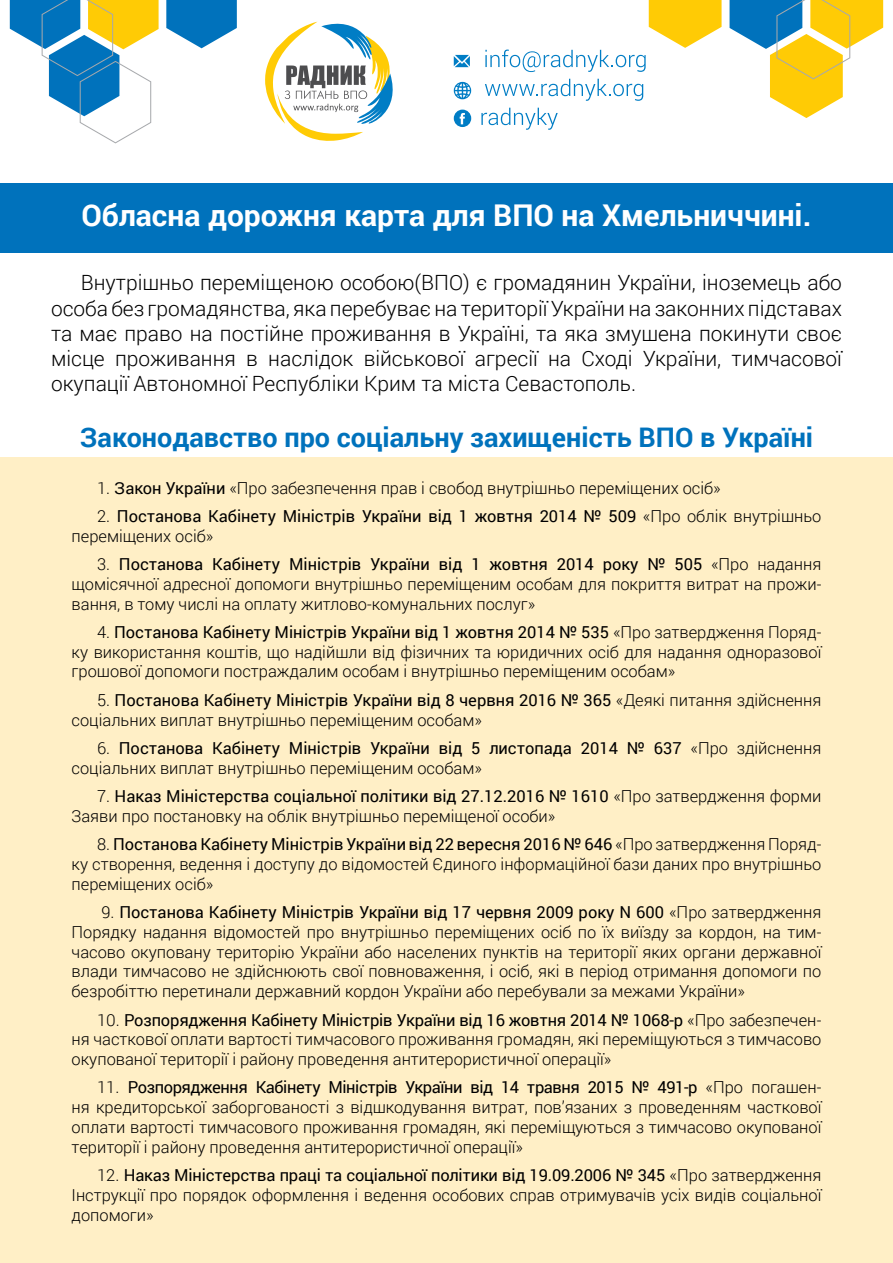
<style>
.page{position:relative;width:893px;height:1263px;background:#fff}
.page>*{position:absolute;margin:0;border:0;box-sizing:border-box;transform-origin:0 0}
.t1{font:700 30px "Roboto";color:#fff}
.t2{font:700 27px "Roboto";color:#0072bc}
.t3{font:300 21px/25.2px "Roboto";color:#000;text-align:justify}
.t4{font:300 16.5px/19.8px "Roboto";color:#000;text-align:justify}
.t5{font:16.5px/19.8px "Roboto";color:#000}
.s1{font-weight:400}
.s2{font-weight:300}
</style>
<div class="page">
<div style="left:0;top:183px;width:893px;height:69px;background:#0072bc"></div>
<div style="left:0;top:457px;width:893px;height:806px;background:#ffefc6"></div>
<svg style="left:265px;top:21px;width:128px;height:120px"></svg>
<svg style="left:485px;top:79px;width:158px;height:22px"></svg>
<svg style="left:454px;top:82px;width:17px;height:17px"></svg>
<svg style="left:481px;top:108px;width:77px;height:22px"></svg>
<svg style="left:454px;top:110px;width:17px;height:17px"></svg>
<svg style="left:454px;top:55px;width:16px;height:12px"></svg>
<svg style="left:166px;top:0;width:71px;height:48px"></svg>
<svg style="left:10px;top:0;width:149px;height:143px"></svg>
<svg style="left:485px;top:0;width:237px;height:72px"></svg>
<svg style="left:730px;top:0;width:153px;height:118px"></svg>
<h1 class="t1" style="left:81px;top:198px;width:731px">Обласна дорожня карта для ВПО на Хмельниччині.</h1>
<p class="t3" style="left:51px;top:271px;width:792px;text-indent:30px">Внутрішньо переміщеною особою(ВПО) є громадянин України, іноземець або особа без громадянства, яка перебуває на території України на законних підставах та має право на постійне проживання в Україні, та яка змушена покинути своє місце проживання в наслідок військової агресії на Сході України, тимчасової окупації Автономної Республіки Крим та міста Севастополь.</p>
<h2 class="t2" style="left:80px;top:422px;width:735px">Законодавство про соціальну захищеність ВПО в Україні</h2>
<p class="t4" style="left:97px;top:478px;width:625px">1. <span class="s1">Закон України</span> «Про забезпечення прав і свобод внутрішньо переміщених осіб»</p>
<p class="t5" style="left:72px;top:506px;width:751px;text-indent:26px"><span class="s2">2.</span> Постанова Кабінету Міністрів України від 1 жовтня 2014 № 509 <span class="s2">«Про облік внутрішньо переміщених осіб»</span></p>
<p class="t4" style="left:72px;top:554px;width:751px;text-indent:26px">3. <span class="s1">Постанова Кабінету Міністрів України від 1 жовтня 2014 року № 505</span> «Про надання щомісячної адресної допомоги внутрішньо переміщеним особам для покриття витрат на прожи&shy;вання, в тому числі на оплату житлово-комунальних послуг»</p>
<p class="t4" style="left:72px;top:622px;width:751px;text-indent:26px">4. <span class="s1">Постанова Кабінету Міністрів України від 1 жовтня 2014 № 535</span> «Про затвердження Поряд&shy;ку використання коштів, що надійшли від фізичних та юридичних осіб для надання одноразової грошової допомоги постраждалим особам і внутрішньо переміщеним особам»</p>
<p class="t4" style="left:72px;top:690px;width:751px;text-indent:26px">5. <span class="s1">Постанова Кабінету Міністрів України від 8 червня 2016 № 365</span> «Деякі питання здійснення соціальних виплат внутрішньо переміщеним особам»</p>
<p class="t4" style="left:72px;top:738px;width:751px;text-indent:26px">6. <span class="s1">Постанова Кабінету Міністрів України від 5 листопада 2014 № 637</span> «Про здійснення соціальних виплат внутрішньо переміщеним особам»</p>
<p class="t4" style="left:72px;top:786px;width:751px;text-indent:26px">7. <span class="s1">Наказ Міністерства соціальної політики від 27.12.2016 № 1610</span> «Про затвердження форми<br>Заяви про постановку на облік внутрішньо переміщеної особи»</p>
<p class="t4" style="left:72px;top:834px;width:751px;text-indent:26px">8. <span class="s1">Постанова Кабінету Міністрів України від 22 вересня 2016 № 646</span> «Про затвердження Поряд&shy;ку створення, ведення і доступу до відомостей Єдиного інформаційної бази даних про внутрішньо переміщених осіб»</p>
<p class="t4" style="left:72px;top:902px;width:751px;text-indent:30px">9. <span class="s1">Постанова Кабінету Міністрів України від 17 червня 2009 року N 600</span> «Про затвердження Порядку надання відомостей про внутрішньо переміщених осіб по їх виїзду за кордон, на тим&shy;часово окуповану територію України або населених пунктів на території яких органи державної влади тимчасово не здійснюють свої повноваження, і осіб, які в період отримання допомоги по безробіттю перетинали державний кордон України або перебували за межами України»</p>
<p class="t4" style="left:72px;top:1010px;width:751px;text-indent:26px">10. <span class="s1">Розпорядження Кабінету Міністрів України від 16 жовтня 2014 № 1068-р</span> «Про забезпечен&shy;ня часткової оплати вартості тимчасового проживання громадян, які переміщуються з тимчасово окупованої території і району проведення антитерористичної операції»</p>
<p class="t4" style="left:72px;top:1078px;width:751px;text-indent:26px">11. <span class="s1">Розпорядження Кабінету Міністрів України від 14 травня 2015 № 491-р</span> «Про погашен&shy;ня кредиторської заборгованості з відшкодування витрат, пов’язаних з проведенням часткової оплати вартості тимчасового проживання громадян, які переміщуються з тимчасово окупованої території і району проведення антитерористичної операції»</p>
<p class="t4" style="left:72px;top:1165px;width:751px;text-indent:26px">12. <span class="s1">Наказ Міністерства праці та соціальної політики від 19.09.2006 № 345</span> «Про затвердження Інструкції про порядок оформлення і ведення особових справ отримувачів усіх видів соціальної допомоги»</p>
</div>
